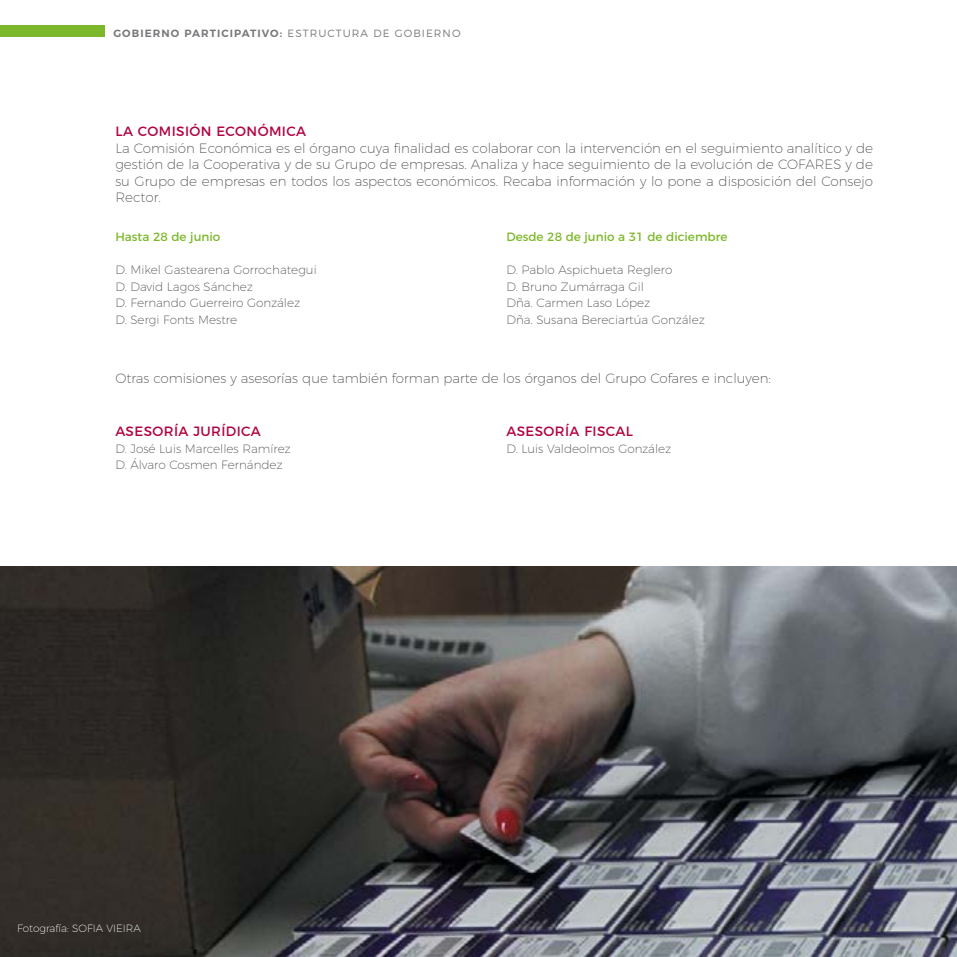
<style>
.page{position:relative;width:957px;height:957px;background:#fff}
.page>*{position:absolute;margin:0;border:0;box-sizing:border-box;transform-origin:0 0}
.t1{font:200 13.5px/16.5px "Montserrat";color:#4d4d4f}
.t2{font:13.5px "Montserrat";letter-spacing:.03em;color:#b00342}
.t3{font:200 12px/16.5px "Montserrat";color:#4d4d4f}
.t4{font:12px "Montserrat";color:#7db82b}
.t5{font:300 10.5px "Montserrat";letter-spacing:.1em;color:#77787b}
.t6{font:200 10.5px "Montserrat";color:#fff}
.t7{font:600 10.5px "Montserrat";letter-spacing:.1em;color:#77787b}
.s1{font-weight:600}
</style>
<div class="page">
<div style="left:0;top:26px;width:104px;height:11px;background:#7db82b"></div>
<img style="left:0;top:567px;width:957px;height:390px">
<p class="t7" style="left:113px;top:25px;width:10px">GOB</p>
<p class="t7" style="left:140px;top:25px;width:14px">IERNO</p>
<p class="t7" style="left:184px;top:25px;width:9px">PART</p>
<p class="t7" style="left:217px;top:25px;width:26px">ICIPAT</p>
<p class="t5" style="left:257px;top:25px;width:104px"><span class="s1">IVO:</span> ESTR UCTURA</p>
<p class="t5" style="left:373px;top:25px;width:9px">DE</p>
<p class="t5" style="left:395px;top:25px;width:10px">GOBIERNO</p>
<p class="t2" style="left:115px;top:121px;width:43px">La Comisión</p>
<p class="t2" style="left:216px;top:121px;width:21px">Económica</p>
<p class="t1" style="left:115px;top:139px;width:759px">La Comisión Económica es el órgano cuya finalidad es colaborar con la intervención en el seguimiento analítico y de gestión de la Cooperativa y de su Grupo de empresas. Analiza y hace seguimiento de la evolución de COFARES</p>
<p class="t1" style="left:115px;top:155px;width:759px;text-align:justify;text-indent:730px">y de su Grupo de empresas en todos los aspectos económicos. Recaba información y lo pone a disposición del Consejo R ector.</p>
<p class="t4" style="left:115px;top:227px;width:107px">Hasta 28 de junio</p>
<p class="t3" style="left:115px;top:261px;width:203px">D. M ikel Gastearena Gorrochategui<br>D. David Lagos Sánchez<br>D. Fernando Guerreiro González<br>D. Sergi Fonts M estre</p>
<p class="t4" style="left:506px;top:227px;width:222px">Desde 28 de junio a 31 de diciembre</p>
<p class="t3" style="left:506px;top:261px;width:200px">D. Pablo Aspichueta Reglero<br>D. Bruno Zumárraga Gil<br>D ña. Carmen Laso López<br>Dña. Susana Bereciartúa González</p>
<p class="t1" style="left:115px;top:368px;width:657px">Otras comisiones y asesorías que también forman parte de los órganos del Grupo Cofares e incluyen:</p>
<p class="t2" style="left:115px;top:421px;width:147px">ASESORÍA JURÍDICA</p>
<p class="t3" style="left:115px;top:439px;width:177px">D. José Luis M arcelles Ramírez<br>D. Álvaro Cosmen Fernández</p>
<p class="t6" style="left:17px;top:920px;width:63px">Fotografía: SOFIA</p>
<p class="t6" style="left:106px;top:920px;width:7px">VIEIRA</p>
<p class="t2" style="left:506px;top:421px;width:128px">ASESORÍA FISCAL</p>
<p class="t3" style="left:506px;top:439px;width:166px">D. Luis Valdeolmos González</p>
</div>
